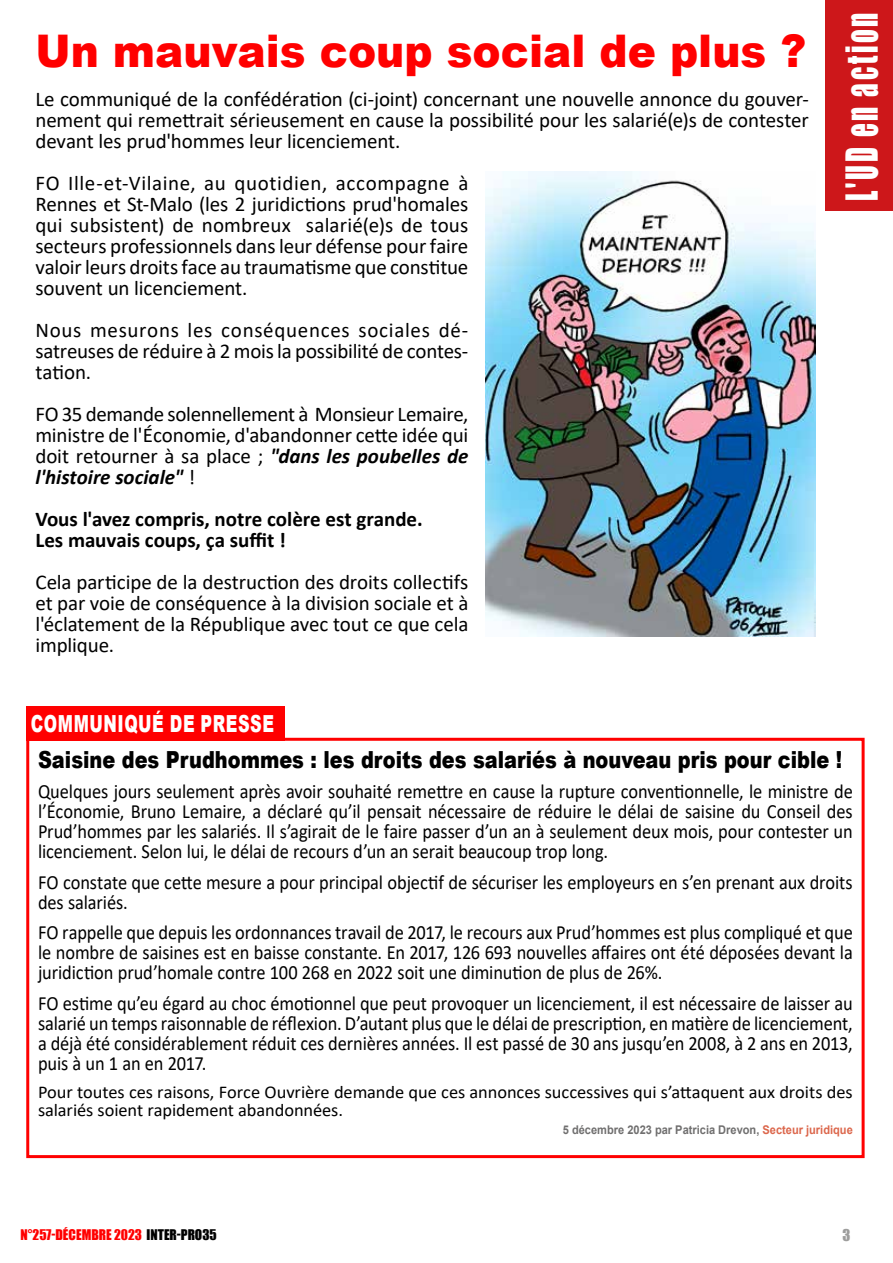
<style>
.page{position:relative;width:893px;height:1263px;background:#fff}
.page>*{position:absolute;margin:0;border:0;box-sizing:border-box;transform-origin:0 0}
.t1{font:900 45px "Arial";color:#f00;scale:.94 1}
.t2{font:40.5px "Impact";letter-spacing:.1em;color:#fff;scale:.67 1}
.t3{font:900 23.55px "Arial";color:#000;scale:.82 1}
.t4{font:900 23.55px "Arial";letter-spacing:.035em;color:#fff;scale:.69 1}
.t5{font:21px/21px "Calibri";letter-spacing:-.01em;color:#000;text-align:justify}
.t6{font:700 21px/21px "Calibri";color:#000}
.t7{font:20.1px/20.1px "Calibri";letter-spacing:-.005em;color:#000;text-align:justify;scale:.91 1}
.t8{font:18px/18px "Calibri";letter-spacing:-.005em;color:#000}
.t9{font:15px "Impact";color:#9d9d9c}
.t10{font:13.5px "Impact";color:#f00}
.t11{font:700 12px "Arial";color:#706f6f;scale:.92 1}
.s1{font-weight:700;font-style:italic}
.s2{color:#dc674c}
.s3{color:#000}
</style>
<div class="page">
<div style="left:826px;top:0;width:67px;height:210px;background:#cd171a"></div>
<div style="left:26px;top:738px;width:839px;height:420px;border:3px solid #f00"></div>
<div style="left:26px;top:706px;width:258px;height:35px;background:#f00"></div>
<img style="left:485px;top:172px;width:330px;height:465px">
<h1 class="t1" style="left:35px;top:18px;width:822px">Un mauvais coup social de plus ?</h1>
<p class="t5" style="left:35px;top:88px;width:775px">Le communiqué de la confédération (ci-joint) concernant une nouvelle annonce du gouver&shy;nement qui remettrait sérieusement en cause la possibilité pour les salarié(e)s de contester devant les prud'hommes leur licenciement.</p>
<p class="t5" style="left:35px;top:172px;width:434px">FO Ille-et-Vilaine, au quotidien, accompagne à Rennes et St-Malo (les 2 juridictions prud'homales qui subsistent) de nombreux salarié(e)s de tous secteurs professionnels dans leur défense pour faire valoir leurs droits face au traumatisme que constitue souvent un licenciement.</p>
<p class="t5" style="left:35px;top:319px;width:434px">Nous mesurons les conséquences sociales dé&shy;satreuses de réduire à 2 mois la possibilité de contes&shy;tation.</p>
<p class="t5" style="left:35px;top:403px;width:434px">FO 35 demande solennellement à Monsieur Lemaire, ministre de l'Économie, d'abandonner cette idée qui doit retourner à sa place ; <span class="s1">"dans les poubelles de l'histoire sociale"</span> !</p>
<p class="t6" style="left:35px;top:508px;width:389px">Vous l'avez compris, notre colère est grande.<br>Les mauvais coups, ça suffit !</p>
<p class="t5" style="left:35px;top:571px;width:434px">Cela participe de la destruction des droits collectifs et par voie de conséquence à la division sociale et à l'éclatement de la République avec tout ce que cela implique.</p>
<p class="t4" style="left:31px;top:706px;width:354px">COMMUNIQUÉ DE PRESSE</p>
<h2 class="t2" style="left:830px;top:201px;width:282px;rotate:-90deg">L'UD en action</h2>
<p class="t3" style="left:38px;top:742px;width:982px">Saisine des Prudhommes : les droits des salariés à nouveau pris pour cible !</p>
<p class="t7" style="left:38px;top:780px;width:897px">Quelques jours seulement après avoir souhaité remettre en cause la rupture conventionnelle, le ministre de l’Économie, Bruno Lemaire, a déclaré qu’il pensait nécessaire de réduire le délai de saisine du Conseil des Prud’hommes par les salariés. Il s’agirait de le faire passer d’un an à seulement deux mois, pour contester un licenciement. Selon lui, le délai de recours d’un an serait beaucoup trop long.</p>
<p class="t7" style="left:38px;top:871px;width:897px">FO constate que cette mesure a pour principal objectif de sécuriser les employeurs en s’en prenant aux droits des salariés.</p>
<p class="t7" style="left:38px;top:922px;width:897px">FO rappelle que depuis les ordonnances travail de 2017, le recours aux Prud’hommes est plus compliqué et que le nombre de saisines est en baisse constante. En 2017, 126 693 nouvelles affaires ont été déposées devant la juridiction prud’homale contre 100 268 en 2022 soit une diminution de plus de 26%.</p>
<p class="t7" style="left:38px;top:992px;width:897px">FO estime qu’eu égard au choc émotionnel que peut provoquer un licenciement, il est nécessaire de laisser au salarié un temps raisonnable de réflexion. D’autant plus que le délai de prescription, en matière de licenciement, a déjà été considérablement réduit ces dernières années. Il est passé de 30 ans jusqu’en 2008, à 2 ans en 2013, puis à un 1 an en 2017.</p>
<p class="t8" style="left:38px;top:1083px;width:816px">Pour toutes ces raisons, Force Ouvrière demande que ces annonces successives qui s’attaquent aux droits des salariés soient rapidement abandonnées.</p>
<p class="t11" style="left:563px;top:1121px;width:317px">5 décembre 2023 par Patricia Drevon, <span class="s2">Secteur juridique</span></p>
<p class="t10" style="left:21px;top:1224px;width:198px">N°257-DÉCEMBRE 2023 <span class="s3">INTER-PRO35</span></p>
<p class="t9" style="left:842px;top:1224px;width:9px">3</p>
</div>
